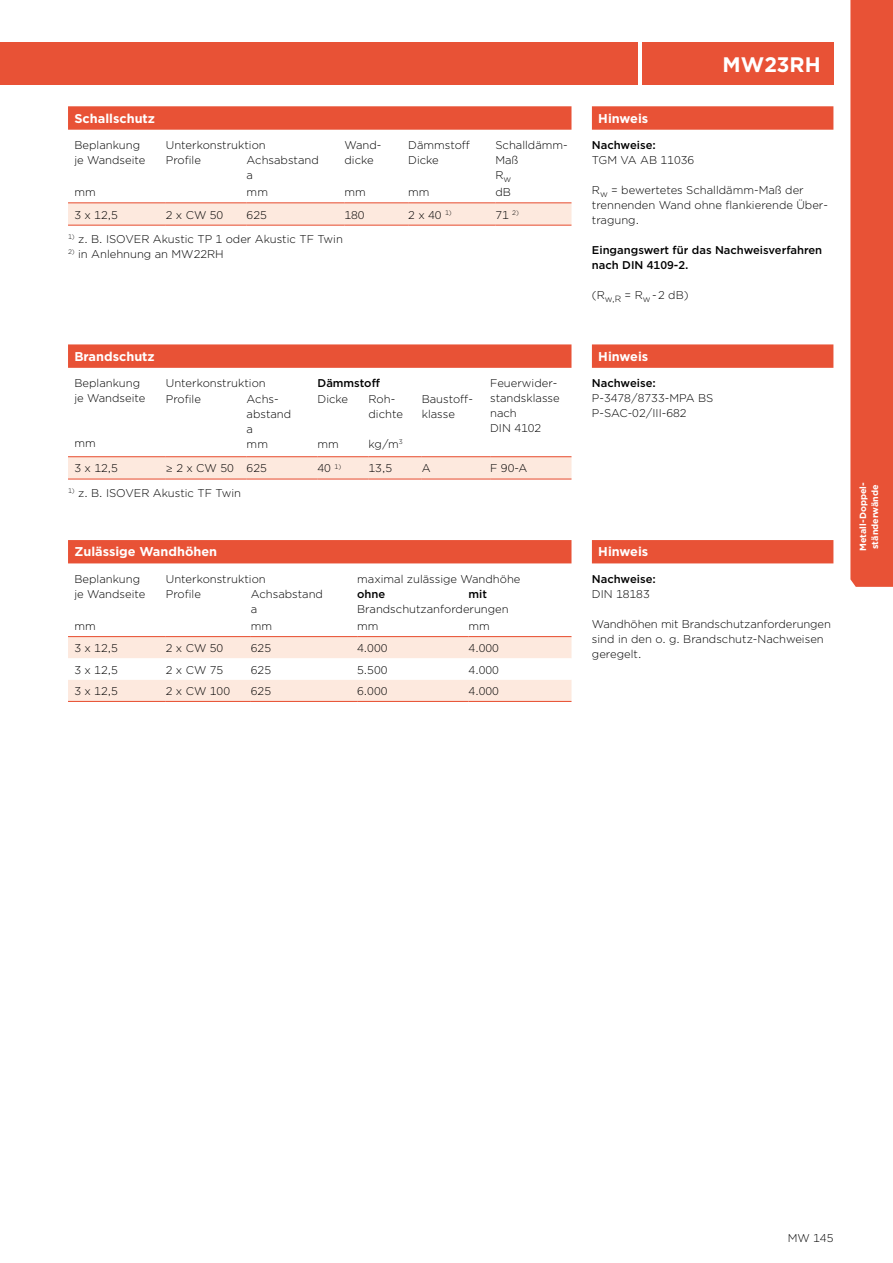
<style>
.page{position:relative;width:893px;height:1263px;background:#fff}
.page>*{position:absolute;margin:0;border:0;box-sizing:border-box;transform-origin:0 0}
.t1{font:700 21px "Gotham";color:#fff}
.t2{font:700 12.75px "Gotham";color:#fff}
.t3{font:300 11.25px/15px "Gotham";color:#000}
.t4{font:500 11.25px/15px "Gotham";color:#000}
.t5{font:700 9px/12px "Gotham";color:#fff}
.s1{font-family:"Myriad Pro";font-size:12px}
</style>
<div class="page">
<div style="left:642px;top:43px;width:191px;height:42px;background:#e85236"></div>
<div style="left:0;top:43px;width:638px;height:42px;background:#e85236"></div>
<div style="left:850px;top:0;width:43px;height:587px;background:#e85236"></div>
<div style="left:592px;top:106px;width:241px;height:24px;background:#e85236"></div>
<svg style="left:68px;top:203px;width:503px;height:22px;background:#fce3d8"></svg>
<hr style="left:68px;top:225px;width:98px;height:1px;background:#e85236">
<hr style="left:166px;top:225px;width:81px;height:1px;background:#e85236">
<hr style="left:247px;top:225px;width:97px;height:1px;background:#e85236">
<hr style="left:344px;top:225px;width:64px;height:1px;background:#e85236">
<hr style="left:408px;top:225px;width:87px;height:1px;background:#e85236">
<hr style="left:495px;top:225px;width:76px;height:1px;background:#e85236">
<hr style="left:68px;top:202px;width:98px;height:1px;background:#e85236">
<hr style="left:166px;top:202px;width:81px;height:1px;background:#e85236">
<hr style="left:247px;top:202px;width:97px;height:1px;background:#e85236">
<hr style="left:344px;top:202px;width:64px;height:1px;background:#e85236">
<hr style="left:408px;top:202px;width:87px;height:1px;background:#e85236">
<hr style="left:495px;top:202px;width:76px;height:1px;background:#e85236">
<div style="left:68px;top:106px;width:503px;height:24px;background:#e85236"></div>
<div style="left:592px;top:344px;width:241px;height:24px;background:#e85236"></div>
<div style="left:592px;top:540px;width:241px;height:23px;background:#e85236"></div>
<svg style="left:68px;top:637px;width:503px;height:64px"></svg>
<hr style="left:357px;top:636px;width:112px;height:1px;background:#e85236">
<hr style="left:469px;top:636px;width:102px;height:1px;background:#e85236">
<hr style="left:68px;top:701px;width:98px;height:1px;background:#e85236">
<hr style="left:166px;top:701px;width:85px;height:1px;background:#e85236">
<hr style="left:251px;top:701px;width:106px;height:1px;background:#e85236">
<hr style="left:357px;top:701px;width:112px;height:1px;background:#e85236">
<hr style="left:469px;top:701px;width:102px;height:1px;background:#e85236">
<hr style="left:68px;top:636px;width:98px;height:1px;background:#e85236">
<hr style="left:166px;top:636px;width:85px;height:1px;background:#e85236">
<hr style="left:251px;top:636px;width:106px;height:1px;background:#e85236">
<div style="left:68px;top:540px;width:503px;height:23px;background:#e85236"></div>
<div style="left:68px;top:457px;width:503px;height:21px;background:#fde9de"></div>
<hr style="left:68px;top:456px;width:98px;height:1px;background:#e85236">
<hr style="left:490px;top:456px;width:81px;height:1px;background:#e85236">
<hr style="left:68px;top:478px;width:98px;height:2px;background:#e85236">
<hr style="left:166px;top:478px;width:81px;height:2px;background:#e85236">
<hr style="left:247px;top:478px;width:71px;height:2px;background:#e85236">
<hr style="left:318px;top:478px;width:51px;height:2px;background:#e85236">
<hr style="left:369px;top:478px;width:53px;height:2px;background:#e85236">
<hr style="left:422px;top:478px;width:68px;height:2px;background:#e85236">
<hr style="left:490px;top:478px;width:81px;height:2px;background:#e85236">
<hr style="left:166px;top:456px;width:81px;height:1px;background:#e85236">
<hr style="left:247px;top:456px;width:71px;height:1px;background:#e85236">
<hr style="left:318px;top:456px;width:51px;height:1px;background:#e85236">
<hr style="left:369px;top:456px;width:53px;height:1px;background:#e85236">
<hr style="left:422px;top:456px;width:68px;height:1px;background:#e85236">
<div style="left:68px;top:344px;width:503px;height:24px;background:#e85236"></div>
<h1 class="t1" style="left:722px;top:51px;width:100px">MW23RH</h1>
<p class="t2" style="left:74px;top:110px;width:82px">Schallschutz</p>
<p class="t2" style="left:598px;top:110px;width:52px">Hinweis</p>
<p class="t3" style="left:74px;top:138px;width:67px">Beplankung</p>
<p class="t3" style="left:166px;top:138px;width:101px">Unterkonstruktion</p>
<p class="t3" style="left:344px;top:138px;width:38px">Wand-</p>
<p class="t3" style="left:408px;top:138px;width:63px">Dämmstoff</p>
<p class="t3" style="left:495px;top:138px;width:74px">Schalldämm-</p>
<p class="t3" style="left:74px;top:152px;width:72px">je Wandseite</p>
<p class="t3" style="left:166px;top:152px;width:37px">Profile</p>
<p class="t3" style="left:247px;top:152px;width:74px">Achsabstand</p>
<p class="t3" style="left:344px;top:152px;width:31px">dicke</p>
<p class="t3" style="left:408px;top:152px;width:32px">Dicke</p>
<p class="t3" style="left:495px;top:152px;width:25px">Maß</p>
<p class="t3" style="left:247px;top:167px;width:8px">a</p>
<p class="t3" style="left:495px;top:167px;width:17px">R<sub>w</sub></p>
<p class="t3" style="left:74px;top:184px;width:23px">mm</p>
<p class="t3" style="left:247px;top:184px;width:23px">mm</p>
<p class="t3" style="left:344px;top:184px;width:23px">mm</p>
<p class="t3" style="left:408px;top:184px;width:23px">mm</p>
<p class="t3" style="left:495px;top:184px;width:17px">dB</p>
<p class="t3" style="left:74px;top:207px;width:45px">3 x 12,5</p>
<p class="t3" style="left:166px;top:207px;width:59px">2 x CW 50</p>
<p class="t3" style="left:247px;top:207px;width:22px">625</p>
<p class="t3" style="left:344px;top:207px;width:22px">180</p>
<p class="t3" style="left:408px;top:207px;width:45px">2 x 40 <sup>1)</sup></p>
<p class="t3" style="left:495px;top:207px;width:25px">71 <sup>2)</sup></p>
<p class="t3" style="left:68px;top:231px;width:276px"><sup>1)</sup> z. B. ISOVER Akustic TP 1 oder Akustic TF Twin</p>
<p class="t3" style="left:68px;top:246px;width:157px"><sup>2)</sup> in Anlehnung an MW22RH</p>
<p class="t4" style="left:592px;top:138px;width:65px">Nachweise:</p>
<p class="t3" style="left:592px;top:153px;width:104px">TGM VA AB 11036</p>
<p class="t3" style="left:592px;top:183px;width:238px">R<sub>w</sub> = bewertetes Schalldämm-Maß der trennenden Wand ohne flankierende Über&shy;tragung.</p>
<p class="t4" style="left:592px;top:243px;width:232px">Eingangswert für das Nachweisverfahren nach DIN 4109-2.</p>
<p class="t3" style="left:592px;top:288px;width:98px">(R<sub>w,R</sub> = R<sub>w</sub> - 2 dB)</p>
<p class="t2" style="left:74px;top:348px;width:82px">Brandschutz</p>
<p class="t3" style="left:74px;top:376px;width:72px">Beplankung je Wandseite</p>
<p class="t3" style="left:74px;top:436px;width:23px">mm</p>
<p class="t3" style="left:166px;top:376px;width:101px">Unterkonstruktion</p>
<p class="t4" style="left:318px;top:376px;width:64px">Dämmstoff</p>
<p class="t3" style="left:490px;top:376px;width:71px">Feuerwider&shy;standsklasse nach<br>DIN 4102</p>
<p class="t3" style="left:166px;top:391px;width:37px">Profile</p>
<p class="t3" style="left:247px;top:391px;width:46px">Achs&shy;abstand a<br>mm</p>
<p class="t3" style="left:318px;top:391px;width:32px">Dicke</p>
<p class="t3" style="left:369px;top:391px;width:36px">Roh&shy;dichte</p>
<p class="t3" style="left:369px;top:436px;width:36px">kg/m<sup>3</sup></p>
<p class="t3" style="left:422px;top:391px;width:53px">Baustoff&shy;klasse</p>
<p class="t3" style="left:318px;top:436px;width:23px">mm</p>
<p class="t3" style="left:74px;top:461px;width:45px">3 x 12,5</p>
<p class="t3" style="left:166px;top:461px;width:103px"><span class="s1">≥</span> 2 x CW 50 625</p>
<p class="t3" style="left:318px;top:461px;width:25px">40 <sup>1)</sup></p>
<p class="t3" style="left:369px;top:461px;width:25px">13,5</p>
<p class="t3" style="left:422px;top:461px;width:10px">A</p>
<p class="t3" style="left:490px;top:461px;width:39px">F 90-A</p>
<p class="t3" style="left:68px;top:485px;width:175px"><sup>1)</sup> z. B. ISOVER Akustic TF Twin</p>
<p class="t2" style="left:598px;top:348px;width:52px">Hinweis</p>
<p class="t4" style="left:592px;top:376px;width:65px">Nachweise:</p>
<p class="t3" style="left:592px;top:391px;width:123px">P-3478/8733-MPA BS<br>P-SAC-02/III-682</p>
<p class="t2" style="left:74px;top:543px;width:144px">Zulässige Wandhöhen</p>
<p class="t2" style="left:598px;top:543px;width:52px">Hinweis</p>
<p class="t3" style="left:74px;top:571px;width:67px">Beplankung</p>
<p class="t3" style="left:166px;top:571px;width:101px">Unterkonstruktion</p>
<p class="t3" style="left:357px;top:571px;width:165px">maximal zulässige Wandhöhe</p>
<p class="t3" style="left:74px;top:586px;width:72px">je Wandseite</p>
<p class="t3" style="left:166px;top:586px;width:37px">Profile</p>
<p class="t3" style="left:251px;top:586px;width:74px">Achsabstand</p>
<p class="t4" style="left:357px;top:586px;width:30px">ohne</p>
<p class="t4" style="left:469px;top:586px;width:20px">mit</p>
<p class="t3" style="left:251px;top:601px;width:8px">a</p>
<p class="t3" style="left:357px;top:601px;width:153px">Brandschutzanforderungen</p>
<p class="t3" style="left:74px;top:618px;width:23px">mm</p>
<p class="t3" style="left:251px;top:618px;width:23px">mm</p>
<p class="t3" style="left:357px;top:618px;width:23px">mm</p>
<p class="t3" style="left:469px;top:618px;width:23px">mm</p>
<p class="t3" style="left:74px;top:640px;width:45px">3 x 12,5</p>
<p class="t3" style="left:166px;top:640px;width:59px">2 x CW 50</p>
<p class="t3" style="left:251px;top:640px;width:22px">625</p>
<p class="t3" style="left:357px;top:640px;width:32px">4.000</p>
<p class="t3" style="left:469px;top:640px;width:32px">4.000</p>
<p class="t3" style="left:74px;top:662px;width:45px">3 x 12,5</p>
<p class="t3" style="left:166px;top:662px;width:59px">2 x CW 75</p>
<p class="t3" style="left:251px;top:662px;width:22px">625</p>
<p class="t3" style="left:357px;top:662px;width:32px">5.500</p>
<p class="t3" style="left:469px;top:662px;width:32px">4.000</p>
<p class="t3" style="left:74px;top:683px;width:45px">3 x 12,5</p>
<p class="t3" style="left:166px;top:683px;width:66px">2 x CW 100</p>
<p class="t3" style="left:251px;top:683px;width:22px">625</p>
<p class="t3" style="left:357px;top:683px;width:32px">6.000</p>
<p class="t3" style="left:469px;top:683px;width:32px">4.000</p>
<p class="t4" style="left:592px;top:571px;width:65px">Nachweise:</p>
<p class="t3" style="left:592px;top:586px;width:59px">DIN 18183</p>
<p class="t3" style="left:592px;top:616px;width:241px">Wandhöhen mit Brandschutzanforderungen sind in den o. g. Brandschutz-Nachweisen geregelt.</p>
<p class="t5" style="left:857px;top:551px;width:69px;rotate:-90deg">Metall-Doppel&shy;ständerwände</p>
<p class="t3" style="left:788px;top:1230px;width:47px">MW 145</p>
</div>
